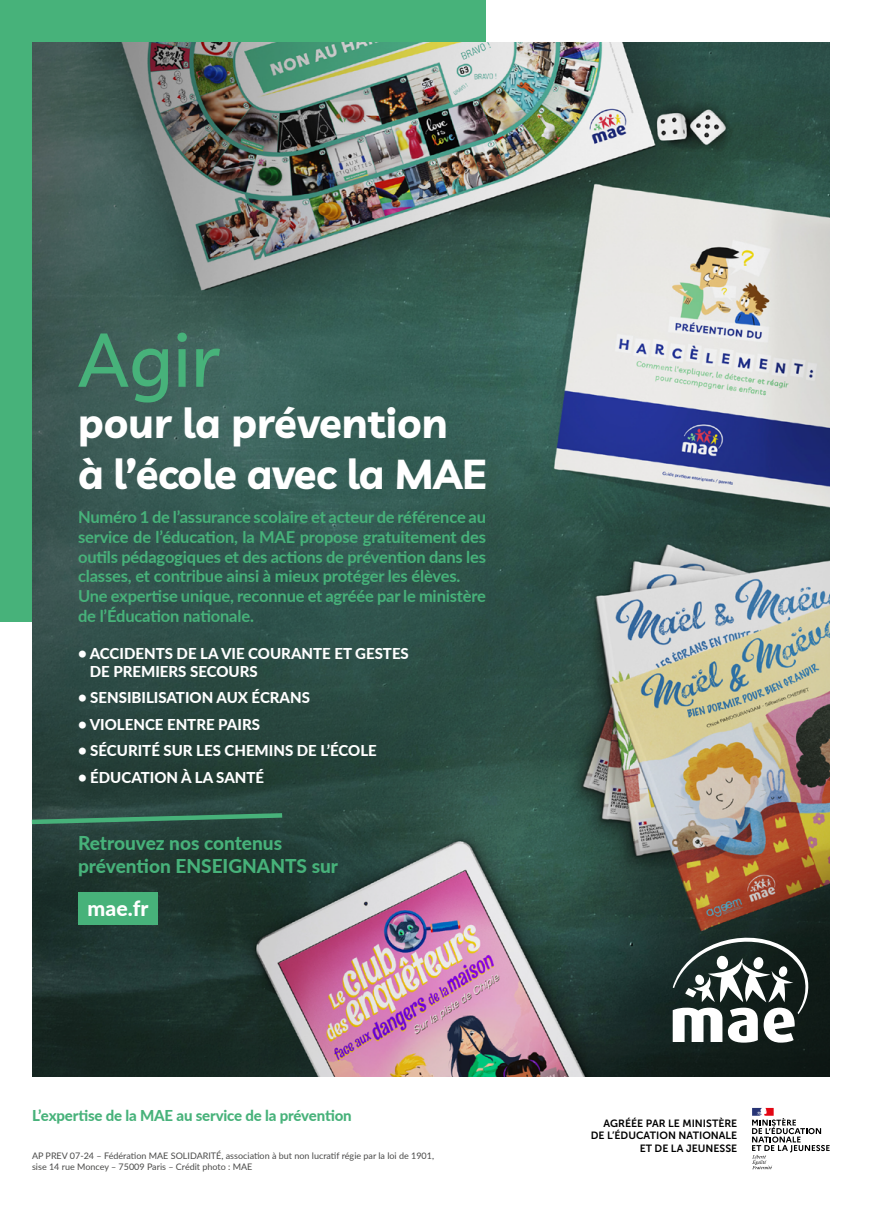
<style>
.page{position:relative;width:872px;height:1212px;background:#fff}
.page>*{position:absolute;margin:0;border:0;box-sizing:border-box;transform-origin:0 0}
.t1{font:500 75px "Livvic";color:#47b27a}
.t2{font:700 41.7px/51.3px "Livvic";letter-spacing:-.01em;color:#fff}
.t3{font:800 21.15px "Lato";color:#fff}
.t4{font:800 19.05px/23.1px "Lato";color:#47b27a}
.t5{font:700 16.5px/19.8px "Lato";letter-spacing:-.01em;color:#47b27a}
.t6{font:800 15px/18px "Lato";color:#fff}
.t7{font:800 15px "Lato";letter-spacing:-.01em;color:#47b27a}
.t8{font:10.5px/12.6px "Museo Sans 700";color:#000;text-align:right}
.t9{font:9px/10.8px "Lato";color:#4a4a49}
</style>
<div class="page">
<div style="left:0;top:0;width:486px;height:621px;background:#47b27a"></div>
<img style="left:32px;top:43px;width:797px;height:1033px">
<svg style="left:752px;top:1108px;width:77px;height:61px"></svg>
<svg style="left:672px;top:926px;width:145px;height:116px"></svg>
<div style="left:78px;top:892px;width:79px;height:33px;background:#47b27a"></div>
<svg style="left:31px;top:811px;width:256px;height:15px;background:#356753"></svg>
<h1 class="t1" style="left:78px;top:304px;width:144px">Agir</h1>
<h2 class="t2" style="left:78px;top:394px;width:410px">pour la prévention<br>à l’école avec la MAE</h2>
<p class="t5" style="left:78px;top:506px;width:409px">Numéro 1 de l’assurance scolaire et acteur de référence au service de l’éducation, la MAE propose gratuitement des outils pédagogiques et des actions de prévention dans les classes, et contribue ainsi à mieux protéger les élèves.<br>Une expertise unique, reconnue et agréée par le ministère de l’Éducation nationale.</p>
<p class="t6" style="left:90px;top:643px;width:320px;text-indent:-12px">• ACCIDENTS DE LA VIE COURANTE ET GESTES<br>DE PREMIERS SECOURS</p>
<p class="t6" style="left:78px;top:688px;width:233px">• SENSIBILISATION AUX ÉCRANS</p>
<p class="t6" style="left:78px;top:714px;width:183px">• VIOLENCE ENTRE PAIRS</p>
<p class="t6" style="left:78px;top:741px;width:300px">• SÉCURITÉ SUR LES CHEMINS DE L’ÉCOLE</p>
<p class="t6" style="left:78px;top:767px;width:188px">• ÉDUCATION À LA SANTÉ</p>
<p class="t4" style="left:78px;top:831px;width:261px">Retrouvez nos contenus prévention ENSEIGNANTS sur</p>
<p class="t3" style="left:88px;top:892px;width:62px">mae.fr</p>
<p class="t7" style="left:32px;top:1104px;width:321px">L’expertise de la MAE au service de la prévention</p>
<p class="t9" style="left:32px;top:1150px;width:403px">AP PREV 07-24 – Fédération MAE SOLIDARITÉ, association à but non lucratif régie par la loi de 1901, sise 14 rue Moncey – 75009 Paris – Crédit photo : MAE</p>
<p class="t8" style="left:591px;top:1117px;width:148px">AGRÉÉE PAR LE MINISTÈRE<br>DE L’ÉDUCATION NATIONALE<br>ET DE LA JEUNESSE</p>
</div>
